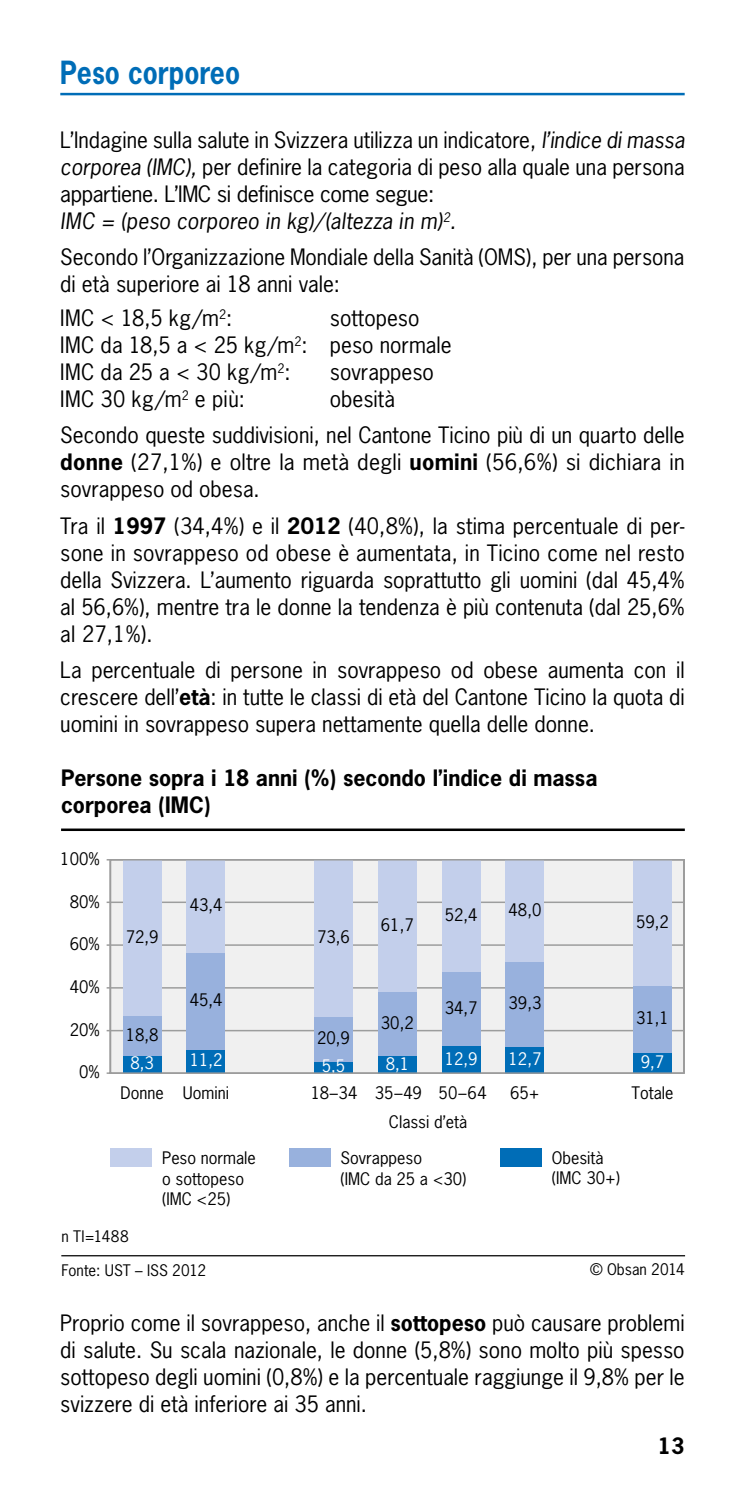
<style>
.page{position:relative;width:745px;height:1489px;background:#fff}
.page>*{position:absolute;margin:0;border:0;box-sizing:border-box;transform-origin:0 0}
.Kopftitel_-mit_Linie{font:700 30px "News Gothic Std";color:#006db7;scale:.88 1}
.Grundtext{font:21.25px/27px "News Gothic Std";color:#000;text-align:justify}
.t1{font:700 21.25px/27.2px "News Gothic Std";color:#000}
.Grundtext-2{font:21.25px "News Gothic Std";letter-spacing:.02em;color:#000}
.t2{font:16.25px/20.5px "News Gothic Std";color:#000}
.t3{font:16.25px "News Gothic Std";color:#fff}
.t4{font:15px "News Gothic Std";color:#000}
.s1{font-style:italic}
.s2{font-weight:700}
</style>
<div class="page">
<hr style="left:60px;top:93px;width:624px;height:2px;background:#006db7">
<svg style="left:106px;top:859px;width:578px;height:215px"></svg>
<hr style="left:110px;top:1029px;width:573px;height:2px;background:#9c9d9d">
<hr style="left:110px;top:987px;width:573px;height:1px;background:#9c9d9d">
<hr style="left:110px;top:944px;width:573px;height:1px;background:#9c9d9d">
<hr style="left:110px;top:901px;width:573px;height:2px;background:#9c9d9d">
<div style="left:123px;top:1055px;width:38px;height:18px;background:#006db7"></div>
<div style="left:123px;top:1015px;width:38px;height:40px;background:#98b1dd"></div>
<div style="left:123px;top:859px;width:38px;height:156px;background:#c3cfeb"></div>
<div style="left:187px;top:1049px;width:38px;height:24px;background:#006db7"></div>
<div style="left:187px;top:952px;width:38px;height:97px;background:#98b1dd"></div>
<div style="left:187px;top:859px;width:38px;height:93px;background:#c3cfeb"></div>
<div style="left:314px;top:1061px;width:38px;height:12px;background:#006db7"></div>
<div style="left:314px;top:1016px;width:38px;height:45px;background:#98b1dd"></div>
<div style="left:314px;top:859px;width:38px;height:157px;background:#c3cfeb"></div>
<div style="left:378px;top:1055px;width:38px;height:18px;background:#006db7"></div>
<div style="left:378px;top:991px;width:38px;height:64px;background:#98b1dd"></div>
<div style="left:378px;top:859px;width:38px;height:132px;background:#c3cfeb"></div>
<div style="left:442px;top:1045px;width:38px;height:28px;background:#006db7"></div>
<div style="left:442px;top:971px;width:38px;height:74px;background:#98b1dd"></div>
<div style="left:442px;top:859px;width:38px;height:112px;background:#c3cfeb"></div>
<div style="left:505px;top:1046px;width:38px;height:27px;background:#006db7"></div>
<div style="left:505px;top:962px;width:38px;height:84px;background:#98b1dd"></div>
<div style="left:505px;top:859px;width:38px;height:103px;background:#c3cfeb"></div>
<div style="left:633px;top:1052px;width:38px;height:21px;background:#006db7"></div>
<div style="left:633px;top:986px;width:38px;height:66px;background:#98b1dd"></div>
<div style="left:633px;top:859px;width:38px;height:127px;background:#c3cfeb"></div>
<div style="left:500px;top:1148px;width:41px;height:19px;background:#006db7"></div>
<div style="left:289px;top:1148px;width:41px;height:19px;background:#98b1dd"></div>
<div style="left:111px;top:1148px;width:41px;height:19px;background:#c3cfeb"></div>
<hr style="left:61px;top:828px;width:623px;height:3px;background:#000">
<hr style="left:61px;top:1254px;width:623px;height:2px;background:#000">
<hr style="left:110px;top:1072px;width:573px;height:1px;background:#9c9c9c">
<hr style="left:110px;top:859px;width:573px;height:1px;background:#9c9c9c">
<p class="Kopftitel_-mit_Linie" style="left:60px;top:52px;width:206px">Peso corporeo</p>
<p class="Grundtext" style="left:60px;top:126px;width:625px;text-align:left">L’Indagine sulla salute in Svizzera utilizza un indicatore, <span class="s1">l’indice di massa corporea (IMC),</span> per definire la categoria di peso alla quale una persona appartiene. L’IMC si definisce come segue:<br><span class="s1">IMC = (peso corporeo in kg)/(altezza in m)</span><sup>2</sup><span class="s1">.</span></p>
<p class="Grundtext" style="left:60px;top:243px;width:625px">Secondo l’Organizzazione Mondiale della Sanità (OMS), per una persona di età superiore ai 18 anni vale:</p>
<p class="Grundtext" style="left:60px;top:304px;width:173px">IMC &lt; 18,5 kg/m<sup>2</sup>:</p>
<p class="Grundtext" style="left:60px;top:304px;width:392px;text-align:left;text-indent:269px">sottopeso<br>IMC da 18,5 a &lt; 25 kg/m<sup>2</sup>: peso normale<br>IMC da 25 a &lt; 30 kg/m<sup>2</sup>:</p>
<p class="Grundtext" style="left:330px;top:358px;width:105px">sovrappeso</p>
<p class="Grundtext-2" style="left:60px;top:385px;width:186px">IMC 30 kg/m<sup>2</sup> e più:</p>
<p class="Grundtext" style="left:330px;top:385px;width:67px">obesità</p>
<p class="Grundtext" style="left:60px;top:421px;width:625px">Secondo queste suddivisioni, nel Cantone Ticino più di un quarto delle <span class="s2">donne</span> (27,1%) e oltre la metà degli <span class="s2">uomini</span> (56,6%) si dichiara in sovrappeso od obesa.</p>
<p class="Grundtext" style="left:60px;top:512px;width:625px">Tra il <span class="s2">1997</span> (34,4%) e il <span class="s2">2012</span> (40,8%), la stima percentuale di per&shy;sone in sovrappeso od obese è aumentata, in Ticino come nel resto della Svizzera. L’aumento riguarda soprattutto gli uomini (dal 45,4% al 56,6%), mentre tra le donne la tendenza è più contenuta (dal 25,6% al 27,1%).</p>
<p class="Grundtext" style="left:60px;top:656px;width:625px">La percentuale di persone in sovrappeso od obese aumenta con il crescere dell’<span class="s2">età</span>: in tutte le classi di età del Cantone Ticino la quota di uomini in sovrappeso supera nettamente quella delle donne.</p>
<p class="t1" style="left:61px;top:763px;width:537px">Persone sopra i 18 anni (%) secondo l’indice di massa corporea (IMC)</p>
<p class="t2" style="left:60px;top:848px;width:41px">100%</p>
<p class="t2" style="left:70px;top:891px;width:32px">80%</p>
<p class="t2" style="left:70px;top:933px;width:32px">60%</p>
<p class="t2" style="left:70px;top:976px;width:32px">40%</p>
<p class="t2" style="left:70px;top:1019px;width:32px">20%</p>
<p class="t2" style="left:79px;top:1061px;width:22px">0%</p>
<p class="t2" style="left:126px;top:926px;width:34px">72,9</p>
<p class="t2" style="left:189px;top:894px;width:34px">43,4</p>
<p class="t2" style="left:317px;top:926px;width:34px">73,6</p>
<p class="t2" style="left:380px;top:914px;width:34px">61,7</p>
<p class="t2" style="left:444px;top:904px;width:34px">52,4</p>
<p class="t2" style="left:508px;top:899px;width:34px">48,0</p>
<p class="t2" style="left:635px;top:911px;width:34px">59,2</p>
<p class="t2" style="left:126px;top:1024px;width:34px">18,8</p>
<p class="t2" style="left:189px;top:989px;width:34px">45,4</p>
<p class="t2" style="left:317px;top:1027px;width:34px">20,9</p>
<p class="t2" style="left:380px;top:1012px;width:34px">30,2</p>
<p class="t2" style="left:444px;top:997px;width:34px">34,7</p>
<p class="t2" style="left:508px;top:992px;width:34px">39,3</p>
<p class="t2" style="left:635px;top:1007px;width:34px">31,1</p>
<p class="t3" style="left:130px;top:1052px;width:25px">8,3</p>
<p class="t3" style="left:189px;top:1049px;width:34px">11,2</p>
<p class="t3" style="left:321px;top:1055px;width:25px">5,5</p>
<p class="t3" style="left:385px;top:1052px;width:25px">8,1</p>
<p class="t3" style="left:444px;top:1048px;width:34px">12,9</p>
<p class="t3" style="left:508px;top:1047px;width:34px">12,7</p>
<p class="t3" style="left:640px;top:1051px;width:25px">9,7</p>
<p class="t2" style="left:120px;top:1082px;width:110px">Donne Uomini</p>
<p class="t2" style="left:311px;top:1082px;width:177px">18–34 35–49 50–64</p>
<p class="t2" style="left:510px;top:1082px;width:31px">65+</p>
<p class="t2" style="left:631px;top:1082px;width:43px">Totale</p>
<p class="t2" style="left:162px;top:1147px;width:95px">Peso normale o sottopeso (IMC &lt;25)</p>
<p class="t2" style="left:388px;top:1111px;width:80px">Classi d’età</p>
<p class="t2" style="left:340px;top:1147px;width:127px">Sovrappeso<br>(IMC da 25 a &lt;30)</p>
<p class="t2" style="left:551px;top:1148px;width:70px;line-height:19.5px">Obesità (IMC 30+)</p>
<p class="t4" style="left:61px;top:1226px;width:69px">n TI=1488</p>
<p class="t4" style="left:61px;top:1260px;width:146px">Fonte: UST – ISS 2012</p>
<p class="t4" style="left:590px;top:1259px;width:96px">© Obsan 2014</p>
<p class="Grundtext" style="left:60px;top:1309px;width:625px">Proprio come il sovrappeso, anche il <span class="s2">sottopeso</span> può causare problemi di salute. Su scala nazionale, le donne (5,8%) sono molto più spesso sottopeso degli uomini (0,8%) e la percentuale raggiunge il 9,8% per le svizzere di età inferiore ai 35 anni.</p>
<p class="t1" style="left:657px;top:1431px;width:28px">13</p>
</div>
